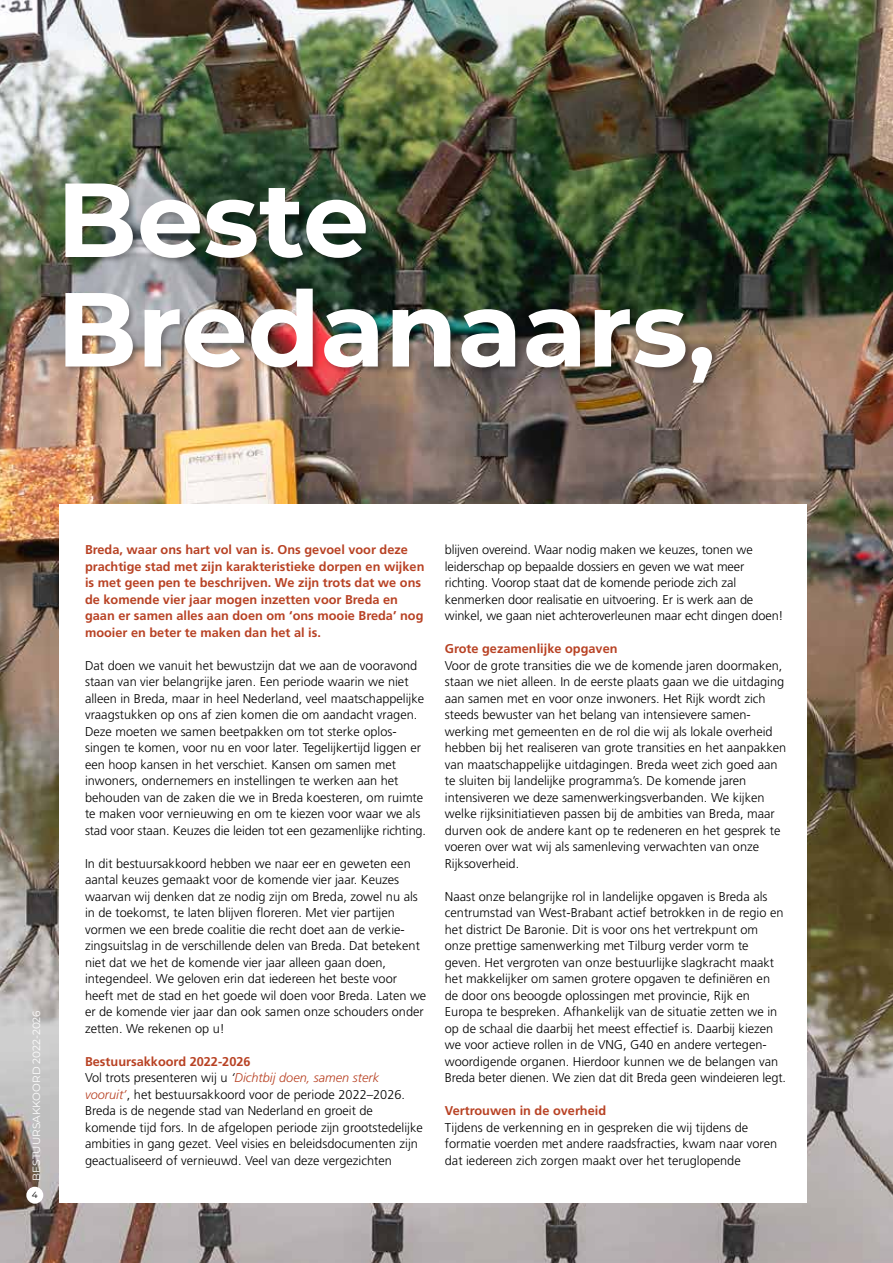
<style>
.page{position:relative;width:893px;height:1263px;background:#fff}
.page>*{position:absolute;margin:0;border:0;box-sizing:border-box;transform-origin:0 0}
.t1{font:700 105px/109.5px "Montserrat";color:#fff}
.t2{font:300 12.75px/16.5px "Frutiger LT Std";color:#000}
.t3{font:700 12.75px/16.5px "Frutiger LT Std";color:#b84224}
.t4{font:10.5px "Montserrat";color:#fff}
.t5{font:8.85px "Montserrat";color:#000}
.s1{font-weight:700;color:#b84224}
.s2{font-style:italic}
.s3{font-style:italic;color:#b84224}
</style>
<div class="page">
<img style="left:0;top:0;width:893px;height:1263px">
<div style="left:59px;top:505px;width:748px;height:698px;background:#fff"></div>
<div style="left:64px;top:182px;width:655px;height:208px;background:#000;opacity:.3"></div>
<div style="left:26px;top:1187px;width:17px;height:17px;background:#fff;border-radius:50%"></div>
<h1 class="t1" style="left:57px;top:160px;width:660px">Beste<br>Bredanaars,</h1>
<p class="t4" style="left:29px;top:1181px;width:172px;rotate:-90deg">BESTUURSAKKOORD 2022-2026</p>
<p class="t5" style="left:32px;top:1189px;width:7px">4</p>
<p class="t3" style="left:85px;top:541px;width:341px">Breda, waar ons hart vol van is. Ons gevoel voor deze prachtige stad met zijn karakteristieke dorpen en wijken is met geen pen te beschrijven. We zijn trots dat we ons de komende vier jaar mogen inzetten voor Breda en gaan er samen alles aan doen om ‘ons mooie Breda’ nog mooier en beter te maken dan het al is.</p>
<p class="t2" style="left:85px;top:657px;width:343px">Dat doen we vanuit het bewustzijn dat we aan de vooravond staan van vier belangrijke jaren. Een periode waarin we niet alleen in Breda, maar in heel Nederland, veel maatschappelijke vraagstukken op ons af zien komen die om aandacht vragen.<br>Deze moeten we samen beetpakken om tot sterke oplos&shy;singen te komen, voor nu en voor later. Tegelijkertijd liggen er een hoop kansen in het verschiet. Kansen om samen met inwoners, ondernemers en instellingen te werken aan het behouden van de zaken die we in Breda koesteren, om ruimte te maken voor vernieuwing en om te kiezen voor waar we als stad voor staan. Keuzes die leiden tot een gezamenlijke richting.</p>
<p class="t2" style="left:85px;top:855px;width:343px">In dit bestuursakkoord hebben we naar eer en geweten een aantal keuzes gemaakt voor de komende vier jaar. Keuzes waarvan wij denken dat ze nodig zijn om Breda, zowel nu als in de toekomst, te laten blijven floreren. Met vier partijen vormen we een brede coalitie die recht doet aan de verkie&shy;zingsuitslag in de verschillende delen van Breda. Dat betekent niet dat we het de komende vier jaar alleen gaan doen, integendeel. We geloven erin dat iedereen het beste voor heeft met de stad en het goede wil doen voor Breda. Laten we er de komende vier jaar dan ook samen onze schouders onder zetten. We rekenen op u!</p>
<p class="t2" style="left:85px;top:1053px;width:339px"><span class="s1">Bestuursakkoord 2022-2026<br></span>Vol trots presenteren wij u <span class="s2">‘</span><span class="s3">Dichtbij doen, samen sterk vooruit’</span>, het bestuursakkoord voor de periode 2022–2026.<br>Breda is de negende stad van Nederland en groeit de komende tijd fors. In de afgelopen periode zijn grootstedelijke ambities in gang gezet. Veel visies en beleidsdocumenten zijn geactualiseerd of vernieuwd. Veel van deze vergezichten</p>
<p class="t2" style="left:445px;top:542px;width:340px">blijven overeind. Waar nodig maken we keuzes, tonen we leiderschap op bepaalde dossiers en geven we wat meer richting. Voorop staat dat de komende periode zich zal kenmerken door realisatie en uitvoering. Er is werk aan de winkel, we gaan niet achteroverleunen maar echt dingen doen!</p>
<p class="t3" style="left:445px;top:640px;width:174px">Grote gezamenlijke opgaven</p>
<p class="t2" style="left:445px;top:657px;width:343px">Voor de grote transities die we de komende jaren doormaken, staan we niet alleen. In de eerste plaats gaan we die uitdaging aan samen met en voor onze inwoners. Het Rijk wordt zich steeds bewuster van het belang van intensievere samen&shy;werking met gemeenten en de rol die wij als lokale overheid hebben bij het realiseren van grote transities en het aanpakken van maatschappelijke uitdagingen. Breda weet zich goed aan te sluiten bij landelijke programma’s. De komende jaren intensiveren we deze samenwerkingsverbanden. We kijken welke rijksinitiatieven passen bij de ambities van Breda, maar durven ook de andere kant op te redeneren en het gesprek te voeren over wat wij als samenleving verwachten van onze Rijksoverheid.</p>
<p class="t2" style="left:445px;top:888px;width:343px">Naast onze belangrijke rol in landelijke opgaven is Breda als centrumstad van West-Brabant actief betrokken in de regio en het district De Baronie. Dit is voor ons het vertrekpunt om onze prettige samenwerking met Tilburg verder vorm te geven. Het vergroten van onze bestuurlijke slagkracht maakt het makkelijker om samen grotere opgaven te definiëren en de door ons beoogde oplossingen met provincie, Rijk en Europa te bespreken. Afhankelijk van de situatie zetten we in op de schaal die daarbij het meest effectief is. Daarbij kiezen we voor actieve rollen in de VNG, G40 en andere vertegen&shy;woordigende organen. Hierdoor kunnen we de belangen van Breda beter dienen. We zien dat dit Breda geen windeieren legt.</p>
<p class="t3" style="left:445px;top:1102px;width:163px">Vertrouwen in de overheid</p>
<p class="t2" style="left:445px;top:1119px;width:334px">Tijdens de verkenning en in gespreken die wij tijdens de formatie voerden met andere raadsfracties, kwam naar voren dat iedereen zich zorgen maakt over het teruglopende</p>
</div>
